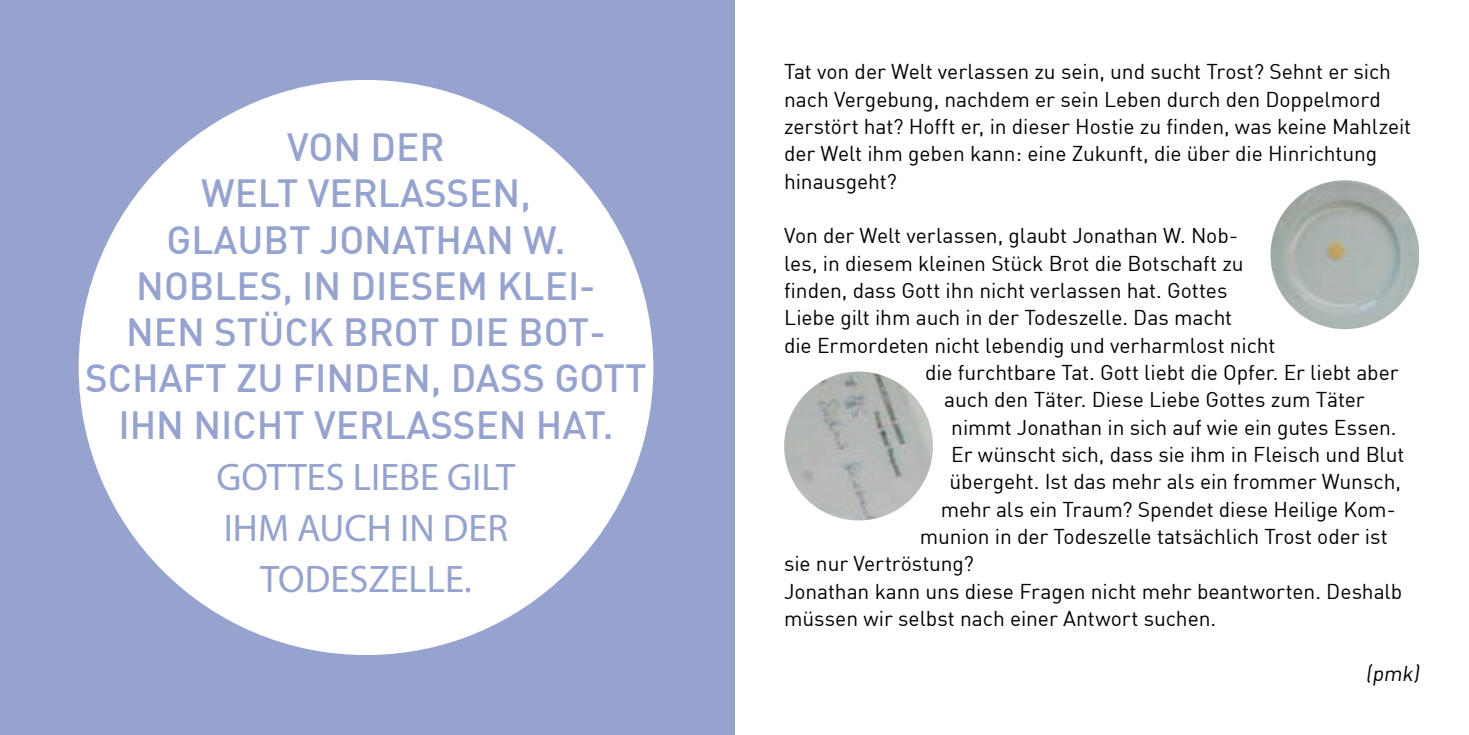
<style>
.page{position:relative;width:1469px;height:735px;background:#fff}
.page>*{position:absolute;margin:0;border:0;box-sizing:border-box;transform-origin:0 0}
.t1{font:500 38.5px/46.2px "DIN";color:#96a3cf;text-align:center}
.t2{font:38.5px "DIN Black Alternate";color:#96a3cf}
.Absatzformat_1{font:21px/27.3px "DIN";letter-spacing:-.005em;color:#000}
</style>
<div class="page">
<img style="left:784px;top:371px;width:149px;height:149px;border-radius:50%">
<img style="left:1270px;top:180px;width:147px;height:149px">
<div style="left:0;top:0;width:734px;height:734px;background:#96a3cf"></div>
<div style="left:79px;top:80px;width:574px;height:574px;background:#fff;border-radius:50%"></div>
<p class="t1" style="left:85px;top:123px;width:563px">VON DER<br>WELT VERLASSEN,<br>GLAUBT JONATHAN W.<br>NOBLES, IN DIESEM KLEI-<br>NEN STÜCK BROT DIE BOT-<br>SCHAFT ZU FINDEN, DASS GOTT<br>IHN NICHT VERLASSEN HAT.</p>
<p class="t2" style="left:217px;top:455px;width:300px">GOTTES LIEBE GILT</p>
<p class="t2" style="left:224px;top:507px;width:286px">IHM AUCH IN DER</p>
<p class="t2" style="left:260px;top:558px;width:213px">TODESZELLE.</p>
<p class="Absatzformat_1" style="left:784px;top:58px;width:628px">Tat von der Welt verlassen zu sein, und sucht Trost? Sehnt er sich nach Vergebung, nachdem er sein Leben durch den Doppelmord zerstört hat? Hofft er, in dieser Hostie zu finden, was keine Mahlzeit der Welt ihm geben kann: eine Zukunft, die über die Hinrichtung hinausgeht?</p>
<p class="Absatzformat_1" style="left:784px;top:222px;width:455px">Von der Welt verlassen, glaubt Jonathan W. Nob-</p>
<p class="Absatzformat_1" style="left:784px;top:249px;width:461px">les, in diesem kleinen Stück Brot die Botschaft zu</p>
<p class="Absatzformat_1" style="left:784px;top:276px;width:445px">finden, dass Gott ihn nicht verlassen hat. Gottes</p>
<p class="Absatzformat_1" style="left:784px;top:303px;width:449px">Liebe gilt ihm auch in der Todeszelle. Das macht</p>
<p class="Absatzformat_1" style="left:784px;top:331px;width:493px">die Ermordeten nicht lebendig und verharmlost nicht</p>
<p class="Absatzformat_1" style="left:925px;top:358px;width:475px">die furchtbare Tat. Gott liebt die Opfer. Er liebt aber</p>
<p class="Absatzformat_1" style="left:944px;top:385px;width:422px">auch den Täter. Diese Liebe Gottes zum Täter</p>
<p class="Absatzformat_1" style="left:951px;top:413px;width:447px">nimmt Jonathan in sich auf wie ein gutes Essen.</p>
<p class="Absatzformat_1" style="left:951px;top:440px;width:454px">Er wünscht sich, dass sie ihm in Fleisch und Blut</p>
<p class="Absatzformat_1" style="left:949px;top:467px;width:453px">übergeht. Ist das mehr als ein frommer Wunsch,</p>
<p class="Absatzformat_1" style="left:940px;top:495px;width:456px">mehr als ein Traum? Spendet diese Heilige Kom-</p>
<p class="Absatzformat_1" style="left:919px;top:522px;width:469px">munion in der Todeszelle tatsächlich Trost oder ist</p>
<p class="Absatzformat_1" style="left:784px;top:549px;width:191px">sie nur Vertröstung?</p>
<p class="Absatzformat_1" style="left:784px;top:576px;width:619px">Jonathan kann uns diese Fragen nicht mehr beantworten. Deshalb müssen wir selbst nach einer Antwort suchen.</p>
<p class="Absatzformat_1" style="left:1365px;top:658px;width:59px">(pmk)</p>
</div>
